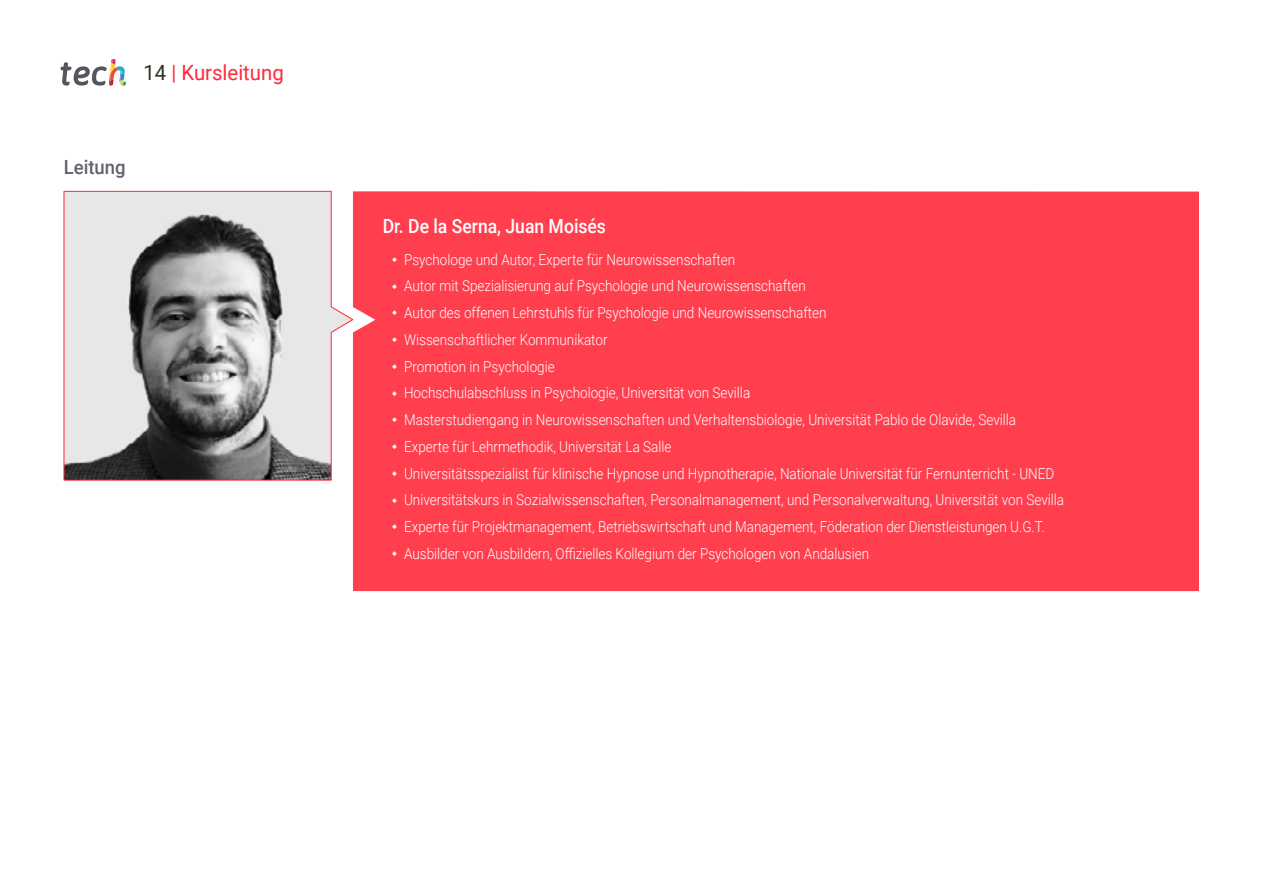
<style>
.page{position:relative;width:1263px;height:893px;background:#fff}
.page>*{position:absolute;margin:0;border:0;box-sizing:border-box;transform-origin:0 0}
.t1{font:21px "Roboto";color:#ff293a}
.t2{font:500 19.5px "Roboto";color:#fff;scale:.9 1}
.t3{font:500 19.5px "Roboto";color:#61646a;scale:.95 1}
.t4{font:300 15px/26.7px "Roboto";color:#fff;scale:.9 1}
.s1{color:#312e20}
</style>
<div class="page">
<svg style="left:61px;top:59px;width:65px;height:27px"></svg>
<div style="left:353px;top:191px;width:846px;height:400px;background:#ff3e4e"></div>
<svg style="left:64px;top:191px;width:289px;height:289px;background:#b3b1b1"></svg>
<svg style="left:392px;top:257px;width:5px;height:5px"></svg>
<svg style="left:392px;top:284px;width:5px;height:5px"></svg>
<svg style="left:392px;top:310px;width:5px;height:5px"></svg>
<svg style="left:392px;top:337px;width:5px;height:5px"></svg>
<svg style="left:392px;top:364px;width:5px;height:5px"></svg>
<svg style="left:392px;top:391px;width:5px;height:5px"></svg>
<svg style="left:392px;top:417px;width:5px;height:5px"></svg>
<svg style="left:392px;top:444px;width:5px;height:5px"></svg>
<svg style="left:392px;top:471px;width:5px;height:5px"></svg>
<svg style="left:392px;top:498px;width:5px;height:5px"></svg>
<svg style="left:392px;top:524px;width:5px;height:5px"></svg>
<svg style="left:392px;top:551px;width:5px;height:5px"></svg>
<h1 class="t1" style="left:144px;top:57px;width:142px"><span class="s1">14</span> | Kursleitung</h1>
<h2 class="t3" style="left:64px;top:154px;width:67px">Leitung</h2>
<h2 class="t2" style="left:383px;top:212px;width:249px">Dr. De la Serna, Juan Moisés</h2>
<p class="t4" style="left:404px;top:245px;width:735px">Psychologe und Autor, Experte für Neurowissenschaften<br>Autor mit Spezialisierung auf Psychologie und Neurowissenschaften<br>Autor des offenen Lehrstuhls für Psychologie und Neurowissenschaften<br>Wissenschaftlicher Kommunikator<br>Promotion in Psychologie<br>Hochschulabschluss in Psychologie, Universität von Sevilla<br>Masterstudiengang in Neurowissenschaften und Verhaltensbiologie, Universität Pablo de Olavide, Sevilla Experte für Lehrmethodik, Universität La Salle<br>Universitätsspezialist für klinische Hypnose und Hypnotherapie, Nationale Universität für Fernunterricht - UNED Universitätskurs in Sozialwissenschaften, Personalmanagement, und Personalverwaltung, Universität von Sevilla Experte für Projektmanagement, Betriebswirtschaft und Management, Föderation der Dienstleistungen U.G.T.<br>Ausbilder von Ausbildern, Offizielles Kollegium der Psychologen von Andalusien</p>
</div>
